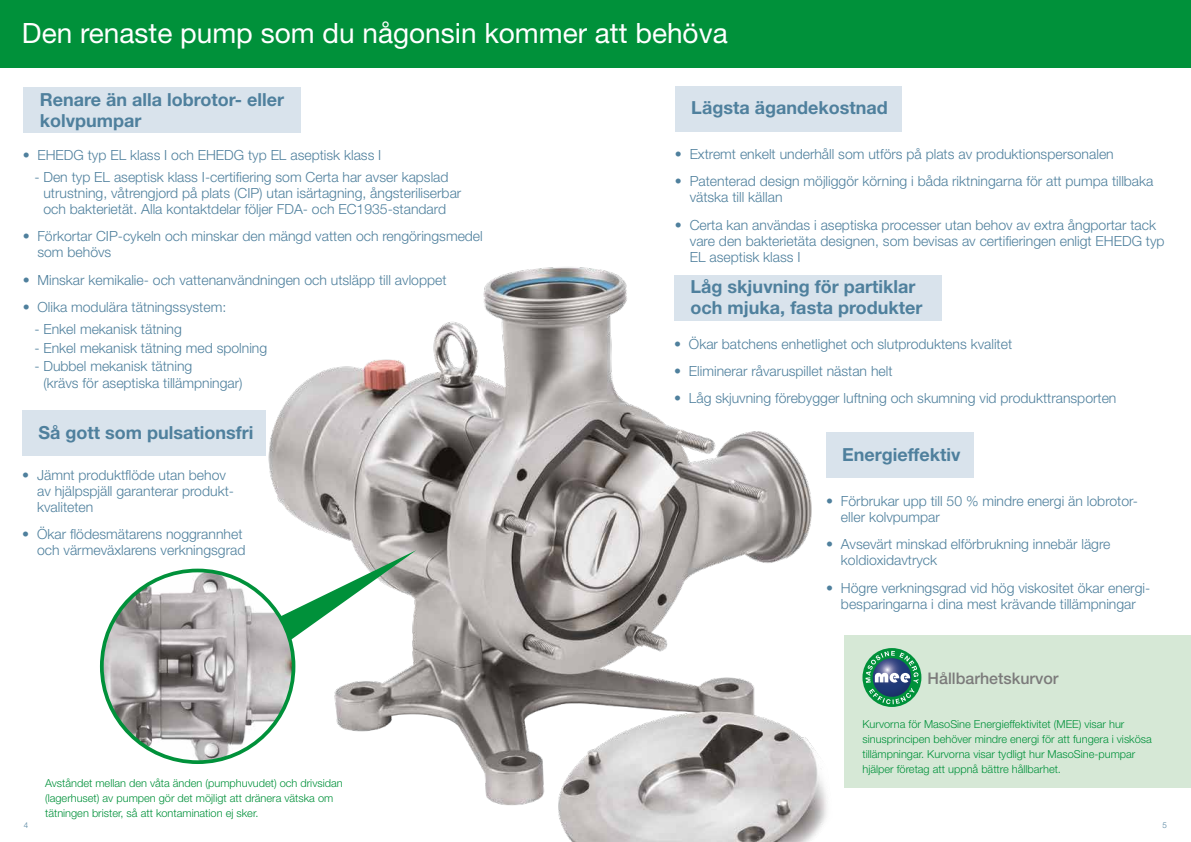
<style>
.page{position:relative;width:1191px;height:842px;background:#fff}
.page>*{position:absolute;margin:0;border:0;box-sizing:border-box;transform-origin:0 0}
.t1{font:28px "Helvetica Neue LT Std";color:#fff}
.t2{font:700 18px/21px "Helvetica Neue LT Std";color:#4f809d}
.t3{font:500 16px "Helvetica Neue LT Std";color:#7c7b7b}
.t4{font:300 14px/16px "Helvetica Neue LT Std";color:#4f809d}
.t5{font:300 11px/15px "Helvetica Neue LT Std";color:#00913a}
.t6{font:300 8px "Helvetica Neue LT Std";color:#4f809d}
</style>
<div class="page">
<div style="left:844px;top:635px;width:347px;height:153px;background:#d6e8d6"></div>
<div style="left:0;top:0;width:1191px;height:68px;background:#00913a"></div>
<img style="left:193px;top:267px;width:691px;height:575px">
<div style="left:674px;top:276px;width:267px;height:45px;background:#d9e3ec"></div>
<div style="left:23px;top:87px;width:277px;height:46px;background:#d9e3ec"></div>
<div style="left:675px;top:86px;width:226px;height:46px;background:#d9e3ec"></div>
<div style="left:22px;top:410px;width:244px;height:46px;background:#d9e3ec"></div>
<div style="left:826px;top:432px;width:147px;height:46px;background:#d9e3ec"></div>
<svg style="left:276px;top:550px;width:140px;height:93px"></svg>
<img style="left:102px;top:570px;width:191px;height:192px;border-radius:96px">
<div style="left:100px;top:569px;width:195px;height:195px;border:4px solid #00913a;border-radius:50%"></div>
<svg style="left:862px;top:648px;width:59px;height:59px"></svg>
<svg style="left:865px;top:651px;width:53px;height:53px;background:#539483"></svg>
<h1 class="t1" style="left:22px;top:16px;width:707px">Den renaste pump som du någonsin kommer att behöva</h1>
<p class="t2" style="left:40px;top:89px;width:246px">Renare än alla lobrotor- eller kolvpumpar</p>
<p class="t4" style="left:23px;top:147px;width:360px">• EHEDG typ EL klass I och EHEDG typ EL aseptisk klass I</p>
<p class="t4" style="left:43px;top:169px;width:419px;text-indent:-9px">- Den typ EL aseptisk klass I-certifiering som Certa har avser kapslad utrustning, våtrengjord på plats (CIP) utan isärtagning, ångsteriliserbar och bakterietät. Alla kontaktdelar följer FDA- och EC1935-standard</p>
<p class="t4" style="left:37px;top:228px;width:447px;text-indent:-15px">• Förkortar CIP-cykeln och minskar den mängd vatten och rengöringsmedel som behövs</p>
<p class="t4" style="left:23px;top:272px;width:425px">• Minskar kemikalie- och vattenanvändningen och utsläpp till avloppet</p>
<p class="t4" style="left:23px;top:299px;width:205px">• Olika modulära tätningssystem:</p>
<p class="t4" style="left:34px;top:321px;width:149px">- Enkel mekanisk tätning</p>
<p class="t4" style="left:34px;top:339px;width:234px">- Enkel mekanisk tätning med spolning</p>
<p class="t4" style="left:43px;top:358px;width:201px;text-indent:-9px">- Dubbel mekanisk tätning<br>(krävs för aseptiska tillämpningar)</p>
<p class="t2" style="left:38px;top:421px;width:216px">Så gott som pulsationsfri</p>
<p class="t4" style="left:37px;top:466px;width:198px;text-indent:-15px">• Jämnt produktflöde utan behov av hjälpspjäll garanterar produkt&shy;kvaliteten</p>
<p class="t4" style="left:22px;top:526px;width:225px;text-align:right">• Ökar flödesmätarens noggrannhet och värmeväxlarens verkningsgrad</p>
<p class="t5" style="left:45px;top:775px;width:299px">Avståndet mellan den våta änden (pumphuvudet) och drivsidan (lagerhuset) av pumpen gör det möjligt att dränera vätska om tätningen brister, så att kontamination ej sker.</p>
<p class="t2" style="left:691px;top:97px;width:198px">Lägsta ägandekostnad</p>
<p class="t4" style="left:675px;top:146px;width:440px">• Extremt enkelt underhåll som utförs på plats av produktionspersonalen</p>
<p class="t4" style="left:689px;top:173px;width:465px;text-indent:-15px">• Patenterad design möjliggör körning i båda riktningarna för att pumpa tillbaka vätska till källan</p>
<p class="t4" style="left:690px;top:216px;width:476px;text-indent:-15px">• Certa kan användas i aseptiska processer utan behov av extra ångportar tack vare den bakterietäta designen, som bevisas av certifieringen enligt EHEDG typ<br>EL aseptisk klass I</p>
<p class="t2" style="left:690px;top:276px;width:233px">Låg skjuvning för partiklar och mjuka, fasta produkter</p>
<p class="t4" style="left:674px;top:335px;width:339px">• Ökar batchens enhetlighet och slutproduktens kvalitet</p>
<p class="t4" style="left:674px;top:363px;width:220px">• Eliminerar råvaruspillet nästan helt</p>
<p class="t4" style="left:674px;top:390px;width:444px">• Låg skjuvning förebygger luftning och skumning vid produkttransporten</p>
<p class="t2" style="left:842px;top:443px;width:120px">Energieffektiv</p>
<p class="t4" style="left:841px;top:493px;width:298px;text-indent:-15px">• Förbrukar upp till 50 % mindre energi än lobrotor&shy;eller kolvpumpar</p>
<p class="t4" style="left:841px;top:536px;width:271px;text-indent:-15px">• Avsevärt minskad elförbrukning innebär lägre koldioxidavtryck</p>
<p class="t4" style="left:826px;top:579px;width:325px;text-align:center">• Högre verkningsgrad vid hög viskositet ökar energi&shy;besparingarna i dina mest krävande tillämpningar</p>
<p class="t3" style="left:927px;top:669px;width:133px">Hållbarhetskurvor</p>
<p class="t5" style="left:862px;top:716px;width:291px">Kurvorna för MasoSine Energieffektivitet (MEE) visar hur sinusprincipen behöver mindre energi för att fungera i viskösa tillämpningar. Kurvorna visar tydligt hur MasoSine-pumpar hjälper företag att uppnå bättre hållbarhet.</p>
<p class="t6" style="left:24px;top:820px;width:6px">4</p>
<p class="t6" style="left:1162px;top:820px;width:6px">5</p>
</div>
